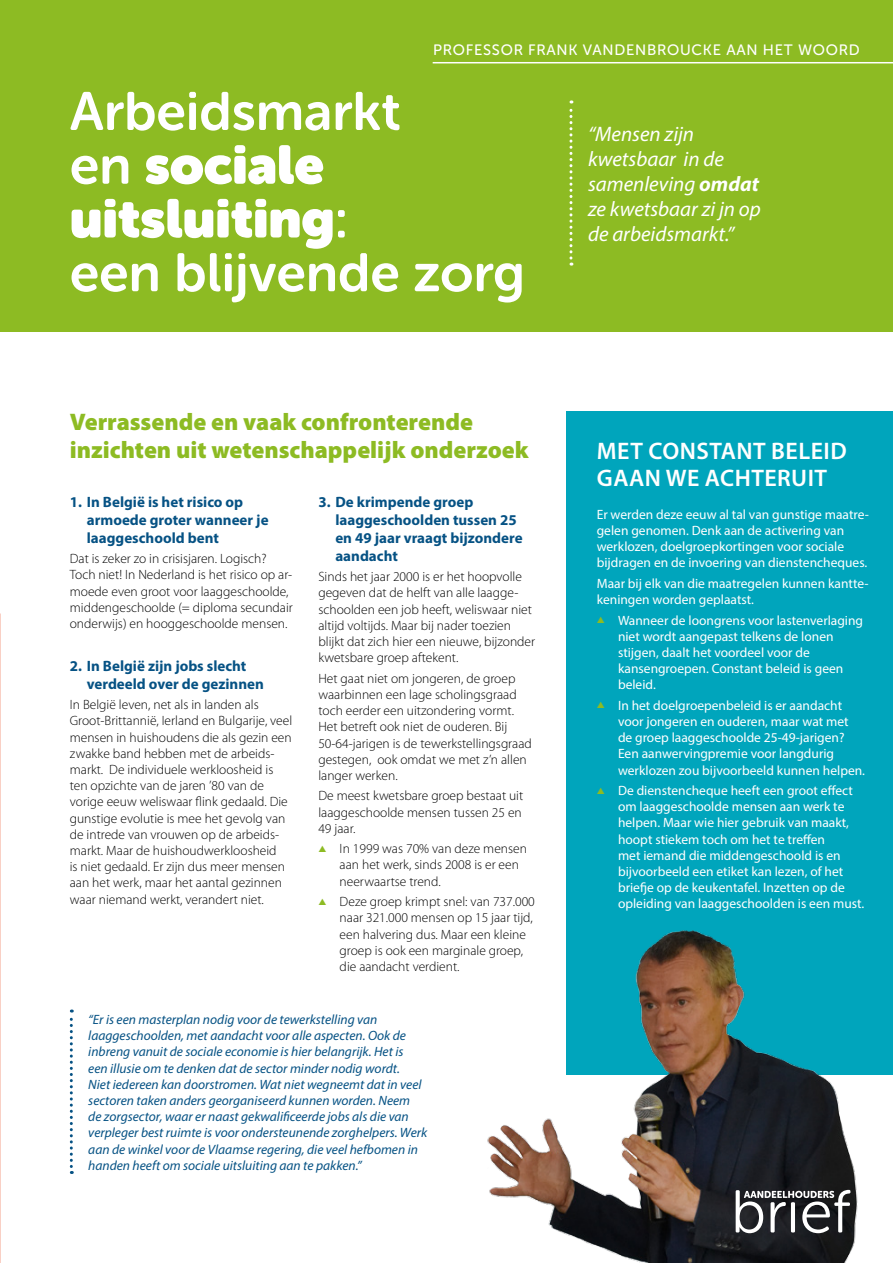
<style>
.page{position:relative;width:893px;height:1263px;background:#fff}
.page>*{position:absolute;margin:0;border:0;box-sizing:border-box;transform-origin:0 0}
.t1{font:53.7px "Museo Sans Rounded 700";color:#fff}
.t2{font:53.7px/53.7px "Museo Sans Rounded";color:#fff}
.t3{font:900 24px/28.8px "Myriad Pro";color:#8dbb23}
.t4{font:600 24px/27px "Myriad Pro";letter-spacing:.02em;color:#fff}
.t5{font:italic 21px/25.2px "Myriad Pro";color:#fff}
.t6{font:700 15px/18px "Myriad Pro";color:#065284}
.t7{font:15px "Museo Sans Rounded 500";letter-spacing:.05em;color:#fff}
.t8{font:300 13.5px/16.2px "Myriad Pro";color:#000}
.t9{font:13.5px/16.2px "Myriad Pro";color:#fff}
.t10{font:italic 13.5px/16.2px "Myriad Pro";color:#065284}
.s1{font-family:"Museo Sans Rounded 700"}
.s2{color:#8dbb23}
.s3{font-weight:700}
</style>
<div class="page">
<div style="left:0;top:0;width:893px;height:332px;background:#8dbb23"></div>
<div style="left:566px;top:411px;width:327px;height:664px;background:#00a5bc"></div>
<svg style="left:70px;top:1009px;width:3px;height:165px"></svg>
<svg style="left:569px;top:100px;width:3px;height:166px"></svg>
<img style="left:487px;top:930px;width:371px;height:333px">
<hr style="left:433px;top:62px;width:460px;height:1px;background:#fff">
<svg style="left:736px;top:1190px;width:114px;height:43px"></svg>
<p class="t7" style="left:433px;top:42px;width:428px">PROFESSOR FRANK VANDENBROUCKE AAN HET WOORD</p>
<h1 class="t1" style="left:70px;top:82px;width:332px">Arbeidsmarkt</h1>
<h1 class="t2" style="left:70px;top:138px;width:280px"><span class="s1">en</span> sociale uitsluiting<span class="s1">:</span></h1>
<h1 class="t1" style="left:70px;top:243px;width:457px">een blijvende zorg</h1>
<h2 class="t3" style="left:70px;top:406px;width:460px">Verrassende en vaak confronterende inzichten uit wetenschappelijk onderzoek</h2>
<p class="t6" style="left:87px;top:492px;width:183px;text-indent:-17px">1. In België is het risico op armoede groter wanneer je laaggeschoold bent</p>
<p class="t8" style="left:70px;top:550px;width:225px">Dat is zeker zo in crisisjaren. Logisch?<br>Toch niet! In Nederland is het risico op ar&shy;moede even groot voor laaggeschoolde, middengeschoolde (= diploma secundair onderwijs) en hooggeschoolde mensen.</p>
<p class="t6" style="left:87px;top:656px;width:179px;text-indent:-17px">2. In België zijn jobs slecht verdeeld over de gezinnen</p>
<p class="t8" style="left:70px;top:696px;width:224px">In België leven, net als in landen als Groot-Brittannië, Ierland en Bulgarije, veel mensen in huishoudens die als gezin een zwakke band hebben met de arbeids&shy;markt. De individuele werkloosheid is ten opzichte van de jaren ’80 van de vorige eeuw weliswaar flink gedaald. Die gunstige evolutie is mee het gevolg van de intrede van vrouwen op de arbeids&shy;markt. Maar de huishoudwerkloosheid<br>is niet gedaald. Er zijn dus meer mensen aan het werk, maar het aantal gezinnen waar niemand werkt, verandert niet.</p>
<p class="t6" style="left:335px;top:492px;width:189px;text-indent:-17px">3. De krimpende groep laaggeschoolden tussen 25 en 49 jaar vraagt bijzondere aandacht</p>
<p class="t8" style="left:318px;top:568px;width:218px">Sinds het jaar 2000 is er het hoopvolle gegeven dat de helft van alle laagge&shy;schoolden een job heeft, weliswaar niet altijd voltijds. Maar bij nader toezien blijkt dat zich hier een nieuwe, bijzonder kwetsbare groep aftekent.</p>
<p class="t8" style="left:318px;top:670px;width:215px">Het gaat niet om jongeren, de groep waarbinnen een lage scholingsgraad toch eerder een uitzondering vormt.<br>Het betreft ook niet de ouderen. Bij 50-64-jarigen is de tewerkstellingsgraad gestegen, ook omdat we met z’n allen langer werken.</p>
<p class="t8" style="left:318px;top:788px;width:206px;text-align:justify">De meest kwetsbare groep bestaat uit laaggeschoolde mensen tussen 25 en 49 jaar.</p>
<p class="t8" style="left:340px;top:840px;width:189px;text-indent:-21px"><span class="s2">▲</span> In 1999 was 70% van deze mensen aan het werk, sinds 2008 is er een neerwaartse trend.</p>
<p class="t8" style="left:340px;top:893px;width:197px;text-indent:-21px"><span class="s2">▲</span> Deze groep krimpt snel: van 737.000 naar 321.000 mensen op 15 jaar tijd, een halvering dus. Maar een kleine groep is ook een marginale groep, die aandacht verdient.</p>
<p class="t10" style="left:88px;top:1011px;width:340px">“Er is een masterplan nodig voor de tewerkstelling van laaggeschoolden, met aandacht voor alle aspecten. Ook de inbreng vanuit de sociale economie is hier belangrijk. Het is<br>een illusie om te denken dat de sector minder nodig wordt.<br>Niet iedereen kan doorstromen. Wat niet wegneemt dat in veel sectoren taken anders georganiseerd kunnen worden. Neem<br>de zorgsector, waar er naast gekwalificeerde jobs als die van verpleger best ruimte is voor ondersteunende zorghelpers. Werk aan de winkel voor de Vlaamse regering, die veel hefbomen in handen heeft om sociale uitsluiting aan te pakken.”</p>
<h3 class="t5" style="left:588px;top:121px;width:174px">“Mensen zijn kwetsbaar in de samenleving <span class="s3">omdat </span>ze kwetsbaar zi jn op de arbeidsmarkt.”</h3>
<h2 class="t4" style="left:597px;top:436px;width:251px">MET CONSTANT BELEID<br>GAAN WE ACHTERUIT</h2>
<p class="t9" style="left:597px;top:506px;width:274px">Er werden deze eeuw al tal van gunstige maatre&shy;gelen genomen. Denk aan de activering van werklozen, doelgroepkortingen voor sociale bijdragen en de invoering van dienstencheques.</p>
<p class="t9" style="left:597px;top:575px;width:273px">Maar bij elk van die maatregelen kunnen kantte&shy;keningen worden geplaatst.</p>
<p class="t9" style="left:618px;top:612px;width:247px;text-indent:-21px"><span class="s2">▲</span> Wanneer de loongrens voor lastenverlaging niet wordt aangepast telkens de lonen stijgen, daalt het voordeel voor de kansengroepen. Constant beleid is geen beleid.</p>
<p class="t9" style="left:618px;top:697px;width:249px;text-indent:-21px"><span class="s2">▲</span> In het doelgroepenbeleid is er aandacht voor jongeren en ouderen, maar wat met de groep laaggeschoolde 25-49-jarigen?<br>Een aanwervingpremie voor langdurig werklozen zou bijvoorbeeld kunnen helpen.</p>
<p class="t9" style="left:618px;top:782px;width:248px;text-indent:-21px"><span class="s2">▲</span> De dienstencheque heeft een groot effect om laaggeschoolde mensen aan werk te helpen. Maar wie hier gebruik van maakt, hoopt stiekem toch om het te treffen<br>met iemand die middengeschoold is en bijvoorbeeld een etiket kan lezen, of het briefje op de keukentafel. Inzetten op de opleiding van laaggeschoolden is een must.</p>
</div>
